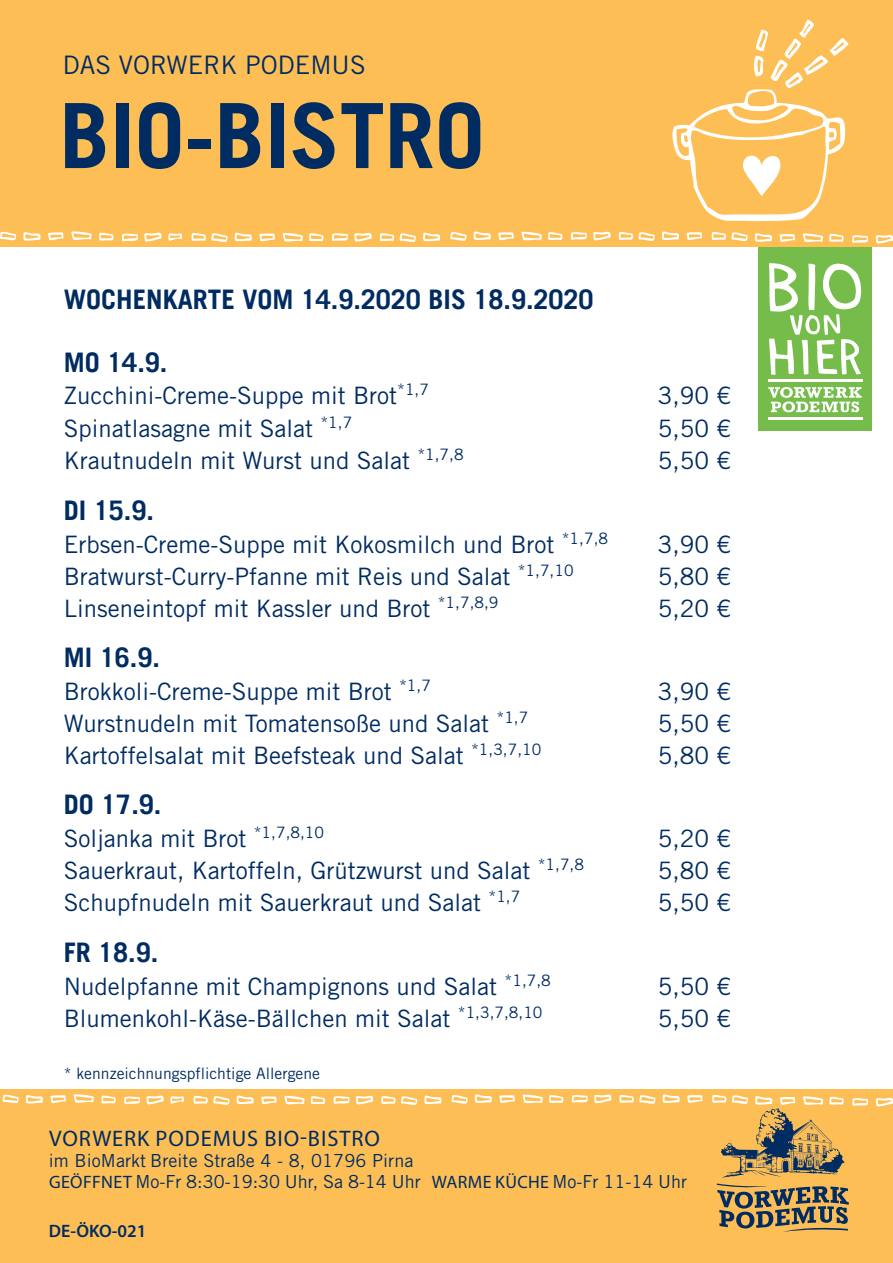
<style>
.page{position:relative;width:893px;height:1263px;background:#fff}
.page>*{position:absolute;margin:0;border:0;box-sizing:border-box;transform-origin:0 0}
.t1{font:700 90px "Trade Gothic LT";color:#002c62}
.t2{font:700 27px "Trade Gothic LT";color:#002c62}
.t3{font:25.5px "Trade Gothic";color:#002c62}
.t4{font:24px "Trade Gothic";color:#002c62}
.t5{font:22.5px "Myriad Pro";letter-spacing:.04em;color:#002c62}
.t6{font:18px/21px "Trade Gothic";letter-spacing:.005em;color:#002c62}
.t7{font:600 18px "Myriad Pro";color:#002c62}
.t8{font:15.75px "Trade Gothic";color:#002c62}
.s1{font-family:"Myriad Pro"}
</style>
<div class="page">
<div style="left:758px;top:247px;width:114px;height:184px;background:#76bc4a"></div>
<hr style="left:768px;top:417px;width:94px;height:3px;background:#fff">
<hr style="left:768px;top:379px;width:94px;height:3px;background:#fff">
<svg style="left:768px;top:387px;width:94px;height:25px"></svg>
<svg style="left:769px;top:263px;width:93px;height:112px"></svg>
<div style="left:0;top:0;width:893px;height:247px;background:#fdbe56"></div>
<svg style="left:779px;top:234px;width:16px;height:8px"></svg>
<svg style="left:829px;top:233px;width:15px;height:9px"></svg>
<svg style="left:803px;top:233px;width:20px;height:9px"></svg>
<svg style="left:711px;top:232px;width:37px;height:9px"></svg>
<svg style="left:754px;top:233px;width:18px;height:9px"></svg>
<svg style="left:852px;top:235px;width:16px;height:8px"></svg>
<svg style="left:875px;top:235px;width:18px;height:9px"></svg>
<svg style="left:498px;top:232px;width:16px;height:8px"></svg>
<svg style="left:548px;top:232px;width:15px;height:8px"></svg>
<svg style="left:521px;top:231px;width:21px;height:10px"></svg>
<svg style="left:450px;top:232px;width:16px;height:9px"></svg>
<svg style="left:473px;top:231px;width:18px;height:9px"></svg>
<svg style="left:570px;top:232px;width:17px;height:8px"></svg>
<svg style="left:593px;top:231px;width:18px;height:9px"></svg>
<svg style="left:687px;top:232px;width:15px;height:8px"></svg>
<svg style="left:618px;top:232px;width:37px;height:9px"></svg>
<svg style="left:662px;top:231px;width:17px;height:9px"></svg>
<svg style="left:168px;top:233px;width:14px;height:8px"></svg>
<svg style="left:48px;top:232px;width:16px;height:9px"></svg>
<svg style="left:99px;top:232px;width:15px;height:9px"></svg>
<svg style="left:71px;top:231px;width:21px;height:9px"></svg>
<svg style="left:0;top:231px;width:16px;height:10px"></svg>
<svg style="left:23px;top:232px;width:18px;height:9px"></svg>
<svg style="left:122px;top:233px;width:16px;height:9px"></svg>
<svg style="left:144px;top:232px;width:18px;height:10px"></svg>
<svg style="left:259px;top:233px;width:16px;height:9px"></svg>
<svg style="left:309px;top:233px;width:15px;height:8px"></svg>
<svg style="left:282px;top:233px;width:21px;height:9px"></svg>
<svg style="left:191px;top:233px;width:37px;height:9px"></svg>
<svg style="left:234px;top:232px;width:18px;height:10px"></svg>
<svg style="left:332px;top:233px;width:16px;height:8px"></svg>
<svg style="left:354px;top:233px;width:18px;height:9px"></svg>
<svg style="left:380px;top:233px;width:36px;height:9px"></svg>
<svg style="left:423px;top:232px;width:18px;height:10px"></svg>
<div style="left:0;top:1090px;width:893px;height:173px;background:#fdbe56"></div>
<svg style="left:672px;top:19px;width:177px;height:202px"></svg>
<svg style="left:712px;top:1095px;width:156px;height:137px"></svg>
<svg style="left:875px;top:1097px;width:18px;height:9px"></svg>
<svg style="left:499px;top:1095px;width:16px;height:8px"></svg>
<svg style="left:549px;top:1095px;width:15px;height:8px"></svg>
<svg style="left:522px;top:1094px;width:21px;height:10px"></svg>
<svg style="left:451px;top:1095px;width:17px;height:9px"></svg>
<svg style="left:474px;top:1094px;width:18px;height:9px"></svg>
<svg style="left:571px;top:1095px;width:17px;height:8px"></svg>
<svg style="left:594px;top:1094px;width:18px;height:9px"></svg>
<svg style="left:687px;top:1095px;width:16px;height:8px"></svg>
<svg style="left:619px;top:1095px;width:36px;height:9px"></svg>
<svg style="left:662px;top:1094px;width:18px;height:9px"></svg>
<svg style="left:170px;top:1096px;width:14px;height:8px"></svg>
<svg style="left:50px;top:1095px;width:16px;height:8px"></svg>
<svg style="left:101px;top:1095px;width:15px;height:9px"></svg>
<svg style="left:73px;top:1094px;width:21px;height:9px"></svg>
<svg style="left:2px;top:1094px;width:17px;height:10px"></svg>
<svg style="left:25px;top:1095px;width:18px;height:9px"></svg>
<svg style="left:124px;top:1096px;width:16px;height:9px"></svg>
<svg style="left:146px;top:1095px;width:18px;height:9px"></svg>
<svg style="left:261px;top:1096px;width:16px;height:9px"></svg>
<svg style="left:311px;top:1096px;width:15px;height:8px"></svg>
<svg style="left:284px;top:1095px;width:21px;height:10px"></svg>
<svg style="left:193px;top:1095px;width:36px;height:10px"></svg>
<svg style="left:236px;top:1095px;width:18px;height:10px"></svg>
<svg style="left:333px;top:1096px;width:17px;height:8px"></svg>
<svg style="left:356px;top:1095px;width:17px;height:9px"></svg>
<svg style="left:381px;top:1096px;width:36px;height:9px"></svg>
<svg style="left:424px;top:1095px;width:18px;height:10px"></svg>
<p class="t3" style="left:63px;top:49px;width:304px">DAS VORWERK PODEMUS</p>
<h1 class="t1" style="left:60px;top:81px;width:427px">BIO-BISTRO</h1>
<p class="t2" style="left:64px;top:283px;width:531px">WOCHENKARTE VOM 14.9.2020 BIS 18.9.2020</p>
<p class="t2" style="left:64px;top:346px;width:105px">MO 14.9.</p>
<p class="t4" style="left:64px;top:381px;width:367px">Zucchini-Creme-Suppe mit Brot<sup>*1,7</sup></p>
<p class="t4" style="left:658px;top:381px;width:75px">3,90 €</p>
<p class="t4" style="left:64px;top:414px;width:290px">Spinatlasagne mit Salat <sup>*1,7</sup></p>
<p class="t4" style="left:658px;top:414px;width:75px">5,50 €</p>
<p class="t4" style="left:64px;top:446px;width:401px">Krautnudeln mit Wurst und Salat <sup>*1,7,8</sup></p>
<p class="t4" style="left:658px;top:446px;width:75px">5,50 €</p>
<p class="t2" style="left:64px;top:494px;width:92px">DI 15.9.</p>
<p class="t4" style="left:64px;top:529px;width:546px">Erbsen-Creme-Suppe mit Kokosmilch und Brot <sup>*1,7,8</sup></p>
<p class="t4" style="left:658px;top:529px;width:75px">3,90 €</p>
<p class="t4" style="left:64px;top:562px;width:511px">Bratwurst-Curry-Pfanne mit Reis und Salat <sup>*1,7,10</sup></p>
<p class="t4" style="left:658px;top:562px;width:75px">5,80 €</p>
<p class="t4" style="left:64px;top:594px;width:436px">Linseneintopf mit Kassler und Brot <sup>*1,7,8,9</sup></p>
<p class="t4" style="left:658px;top:594px;width:75px">5,20 €</p>
<p class="t2" style="left:64px;top:641px;width:98px">MI 16.9.</p>
<p class="t4" style="left:64px;top:676px;width:369px">Brokkoli-Creme-Suppe mit Brot <sup>*1,7</sup></p>
<p class="t4" style="left:658px;top:676px;width:75px">3,90 €</p>
<p class="t4" style="left:64px;top:709px;width:466px">Wurstnudeln mit Tomatensoße und Salat <sup>*1,7</sup></p>
<p class="t4" style="left:658px;top:709px;width:75px">5,50 €</p>
<p class="t4" style="left:64px;top:741px;width:479px">Kartoffelsalat mit Beefsteak und Salat <sup>*1,3,7,10</sup></p>
<p class="t4" style="left:658px;top:741px;width:75px">5,80 €</p>
<p class="t2" style="left:64px;top:788px;width:99px">DO 17.9.</p>
<p class="t4" style="left:64px;top:823px;width:262px">Soljanka mit Brot <sup>*1,7,8,10</sup></p>
<p class="t4" style="left:658px;top:823px;width:75px">5,20 €</p>
<p class="t4" style="left:64px;top:856px;width:522px">Sauerkraut, Kartoffeln, Grützwurst und Salat <sup>*1,7,8</sup></p>
<p class="t4" style="left:658px;top:856px;width:75px">5,80 €</p>
<p class="t4" style="left:64px;top:888px;width:458px">Schupfnudeln mit Sauerkraut und Salat <sup>*1,7</sup></p>
<p class="t4" style="left:658px;top:888px;width:75px">5,50 €</p>
<p class="t2" style="left:64px;top:936px;width:96px">FR 18.9.</p>
<p class="t4" style="left:64px;top:972px;width:489px">Nudelpfanne mit Champignons und Salat <sup>*1,7,8</sup></p>
<p class="t4" style="left:658px;top:972px;width:75px">5,50 €</p>
<p class="t4" style="left:64px;top:1004px;width:480px">Blumenkohl-Käse-Bällchen mit Salat <sup>*1,3,7,8,10</sup></p>
<p class="t4" style="left:658px;top:1004px;width:75px">5,50 €</p>
<p class="t8" style="left:64px;top:1064px;width:258px">* kennzeichnungspflichtige Allergene</p>
<p class="t5" style="left:49px;top:1125px;width:332px">VORWERK PODEMUS BIO-BISTRO</p>
<p class="t6" style="left:49px;top:1150px;width:640px">im BioMarkt Breite Straße 4 - 8, 01796 Pirna<br><span class="s1">GEÖFFNET</span> Mo-Fr 8:30-19:30 Uhr, Sa 8-14 Uhr <span class="s1">WARME KÜCHE</span> Mo-Fr 11-14 Uhr</p>
<p class="t7" style="left:49px;top:1219px;width:99px">DE-ÖKO-021</p>
</div>
